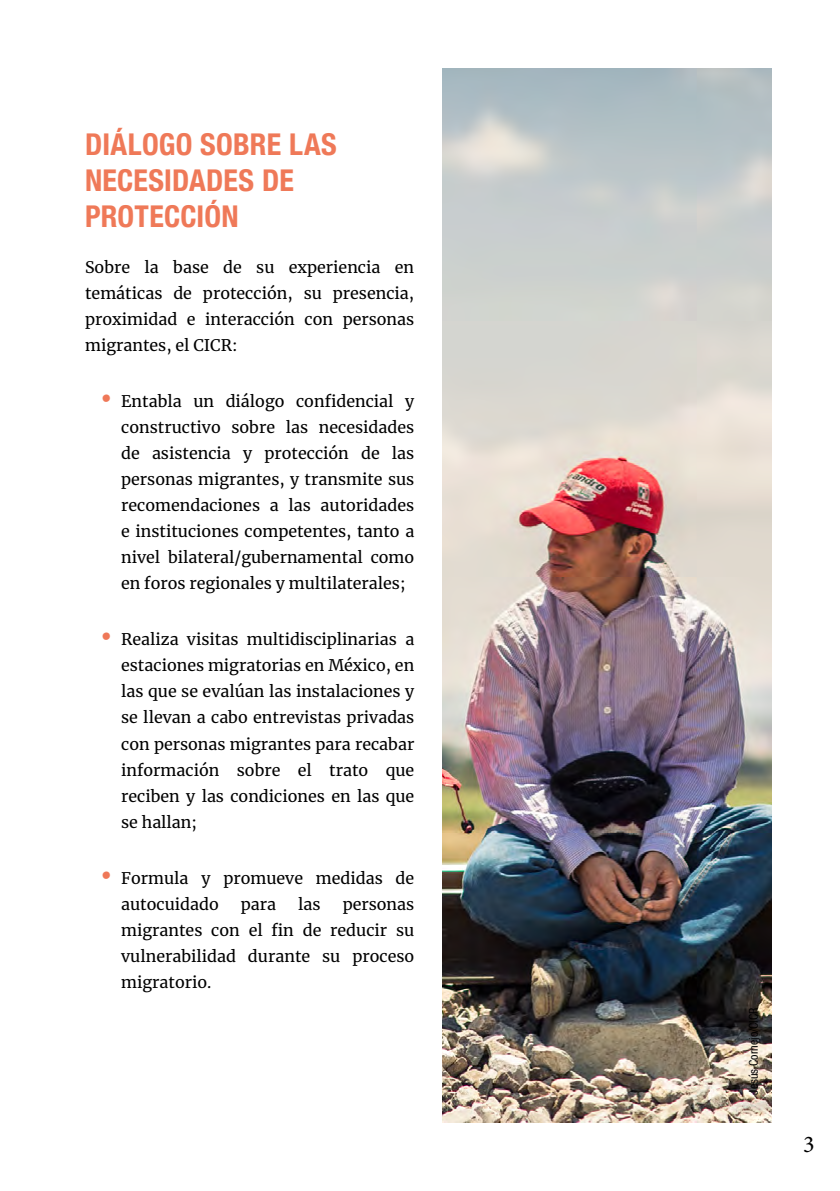
<style>
.page{position:relative;width:840px;height:1191px;background:#fff}
.page>*{position:absolute;margin:0;border:0;box-sizing:border-box;transform-origin:0 0}
.t1{font:700 condensed 30px/36px "Helvetica Neue LT Com";letter-spacing:.01em;color:#ef7958}
.t2{font:24px "Minion Pro";color:#000}
.t3{font:16px/26px "Merriweather";color:#000;text-align:justify}
.t4{font:condensed 12px "Helvetica Neue LT Com";color:#000}
.s1{font-size:38px;color:#ef7858}
</style>
<div class="page">
<img style="left:442px;top:68px;width:329px;height:1055px">
<h1 class="t1" style="left:85px;top:126px;width:253px">DIÁLOGO SOBRE LAS<br>NECESIDADES DE<br>PROTECCIÓN</h1>
<p class="t3" style="left:85px;top:254px;width:330px">Sobre la base de su experiencia en temáticas de protección, su presencia, proximidad e interacción con personas migrantes, el CICR:</p>
<p class="t3" style="left:121px;top:388px;width:294px;text-indent:-23px"><span class="s1">•</span> Entabla un diálogo confidencial y constructivo sobre las necesidades de asistencia y protección de las personas migrantes, y transmite sus recomendaciones a las autoridades e instituciones competentes, tanto a nivel bilateral/gubernamental como en foros regionales y multilaterales;</p>
<p class="t3" style="left:121px;top:626px;width:294px;text-indent:-23px"><span class="s1">•</span> Realiza visitas multidisciplinarias a estaciones migratorias en México, en las que se evalúan las instalaciones y se llevan a cabo entrevistas privadas con personas migrantes para recabar información sobre el trato que reciben y las condiciones en las que se hallan;</p>
<p class="t3" style="left:121px;top:864px;width:294px;text-indent:-23px"><span class="s1">•</span> Formula y promueve medidas de autocuidado</p>
<p class="t3" style="left:241px;top:890px;width:37px">para</p>
<p class="t3" style="left:298px;top:890px;width:24px">las</p>
<p class="t3" style="left:121px;top:890px;width:294px;text-indent:221px">personas migrantes con el fin de reducir su vulnerabilidad durante su proceso migratorio.</p>
<p class="t4" style="left:746px;top:1094px;width:88px;rotate:-90deg">Jesús Cornejo/CICR</p>
<h2 class="t2" style="left:802px;top:1128px;width:13px">3</h2>
</div>
